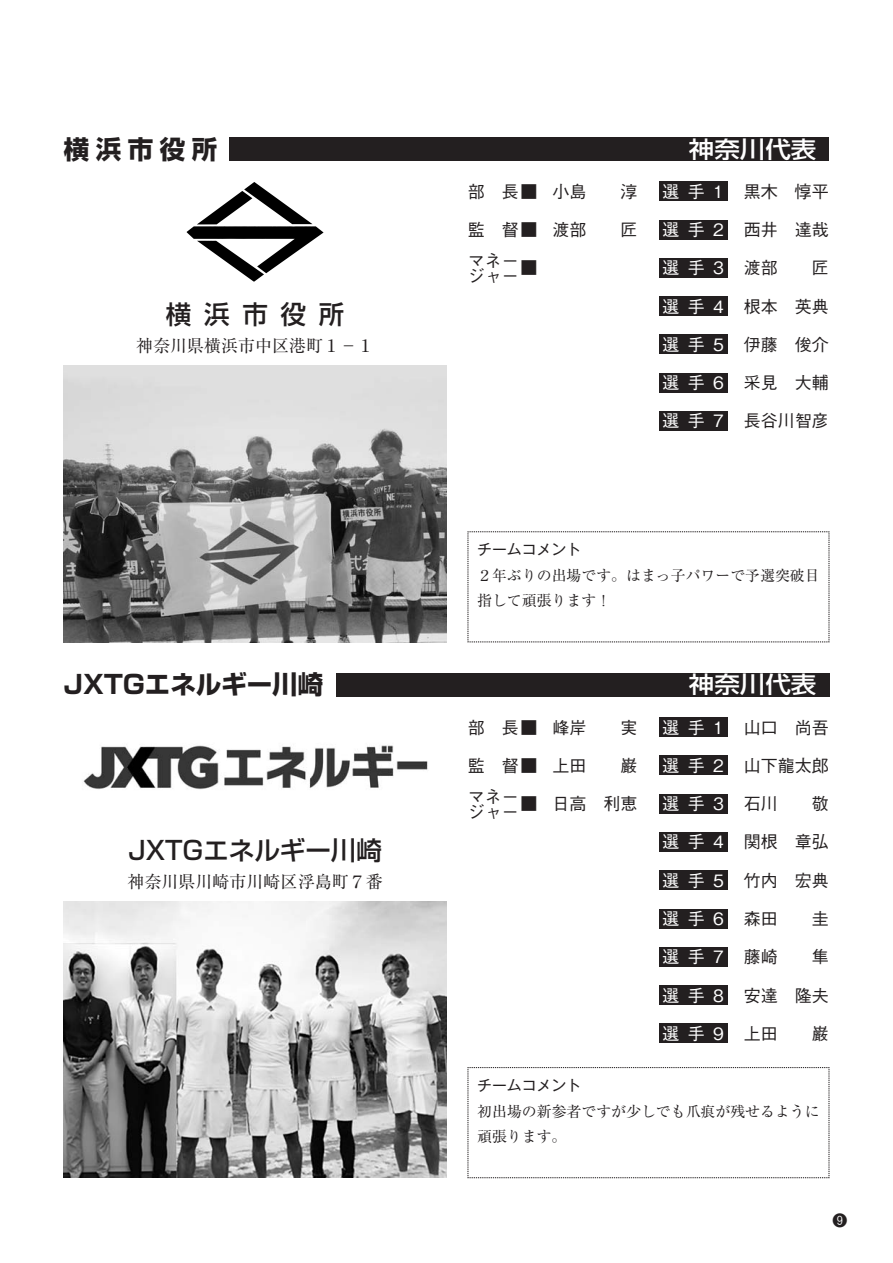
<style>
.page{position:relative;width:893px;height:1263px;background:#fff}
.page>*{position:absolute;margin:0;border:0;box-sizing:border-box;transform-origin:0 0}
.t1{font:25.5px "Shin Go Pr 6 N Bold Kana";letter-spacing:-.005em;color:#231f20}
.t2{font:25.5px "Shin Go Pr 6 N Medium Kana";color:#231f20}
.t3{font:25.5px "Shin Go Pr 6 N Medium Kanji";letter-spacing:.5em;color:#231f20}
.t4{font:25.5px "Shin Go Pr 6 N Bold Kanji";letter-spacing:.255em;color:#231f20}
.t5{font:22.95px "Shin Go Pr 6 N Medium Kanji";color:#fff;scale:1.11 1}
.t6{font:16.95px "Gothic BBB Pr 6 N Medium Kanji";color:#231f20}
.t7{font:16.95px "Gothic BBB Pr 6 N Medium Kanji";letter-spacing:.5em;color:#fff}
.t8{font:16.95px "Ryumin Pr 6 N Reg Kanji";color:#231f20}
.t9{font:16.95px/14.9px "Gothic BBB Pr 6 N Medium Kana";color:#231f20}
.t10{font:14.85px/25.7px "Ryumin Pr 6 N Reg Kana";color:#231f20}
.t11{font:14.85px "Gothic MB101 Pr 6 N Regular Kana";color:#231f20}
.t12{font:14.85px "Gothic BBB Pr 6 N Medium Alpha Num";color:#231f20}
.s1{font-family:"Ryumin Pr 6 N Reg Alphabetic"}
.s2{font-family:"Gothic BBB Pr 6 N Medium Proportional"}
.s3{font-family:"Ryumin Pr 6 N Reg Kanji"}
.s4{font-family:"Shin Go Pr 6 N Bold Proportional"}
.s5{font-family:"Shin Go Pr 6 N Bold Kanji"}
.s6{font-family:"Shin Go Pr 6 N Medium Proportional"}
.s7{font-family:"Shin Go Pr 6 N Medium Kanji"}
</style>
<div class="page">
<div style="left:336px;top:673px;width:493px;height:23px;background:#231f20"></div>
<img style="left:83px;top:745px;width:345px;height:45px">
<img style="left:64px;top:901px;width:382px;height:277px">
<div style="left:659px;top:909px;width:68px;height:19px;background:#231f20"></div>
<div style="left:659px;top:947px;width:68px;height:19px;background:#231f20"></div>
<div style="left:659px;top:985px;width:68px;height:20px;background:#231f20"></div>
<div style="left:659px;top:1024px;width:68px;height:19px;background:#231f20"></div>
<div style="left:659px;top:832px;width:68px;height:19px;background:#231f20"></div>
<div style="left:659px;top:794px;width:68px;height:19px;background:#231f20"></div>
<div style="left:659px;top:756px;width:68px;height:19px;background:#231f20"></div>
<div style="left:659px;top:718px;width:68px;height:19px;background:#231f20"></div>
<div style="left:659px;top:871px;width:68px;height:19px;background:#231f20"></div>
<svg style="left:187px;top:182px;width:137px;height:100px"></svg>
<img style="left:64px;top:366px;width:382px;height:276px">
<div style="left:230px;top:137px;width:599px;height:24px;background:#231f20"></div>
<div style="left:659px;top:373px;width:68px;height:19px;background:#231f20"></div>
<div style="left:659px;top:411px;width:68px;height:20px;background:#231f20"></div>
<div style="left:659px;top:297px;width:68px;height:19px;background:#231f20"></div>
<div style="left:659px;top:258px;width:68px;height:19px;background:#231f20"></div>
<div style="left:659px;top:220px;width:68px;height:19px;background:#231f20"></div>
<div style="left:659px;top:182px;width:68px;height:19px;background:#231f20"></div>
<div style="left:659px;top:335px;width:68px;height:19px;background:#231f20"></div>
<svg style="left:468px;top:1067px;width:362px;height:111px"></svg>
<svg style="left:468px;top:531px;width:362px;height:112px"></svg>
<h1 class="t4" style="left:64px;top:136px;width:155px">横浜市役所</h1>
<h2 class="t5" style="left:689px;top:137px;width:116px">神奈川代表</h2>
<h1 class="t3" style="left:166px;top:302px;width:180px">横浜市役所</h1>
<p class="t8" style="left:136px;top:337px;width:240px">神奈川県横浜市中区港町<span class="s1">１</span>−<span class="s1">１</span></p>
<p class="t6" style="left:468px;top:184px;width:71px">部 長■</p>
<p class="t6" style="left:468px;top:222px;width:71px">監 督■</p>
<p class="t9" style="left:468px;top:253px;width:71px">マネージャー■</p>
<p class="t6" style="left:552px;top:184px;width:36px">小島</p>
<p class="t6" style="left:620px;top:184px;width:19px">淳</p>
<p class="t6" style="left:552px;top:222px;width:36px">渡部</p>
<p class="t6" style="left:620px;top:222px;width:19px">匠</p>
<p class="t7" style="left:662px;top:184px;width:63px">選手<span class="s2">1</span></p>
<p class="t7" style="left:662px;top:222px;width:63px">選手<span class="s2">2</span></p>
<p class="t7" style="left:662px;top:260px;width:63px">選手<span class="s2">3</span></p>
<p class="t7" style="left:662px;top:299px;width:63px">選手<span class="s2">4</span></p>
<p class="t7" style="left:662px;top:337px;width:63px">選手<span class="s2">5</span></p>
<p class="t7" style="left:662px;top:375px;width:63px">選手<span class="s2">6</span></p>
<p class="t7" style="left:662px;top:413px;width:63px">選手<span class="s2">7</span></p>
<p class="t6" style="left:744px;top:184px;width:87px">黒木 惇平</p>
<p class="t6" style="left:744px;top:222px;width:87px">西井 達哉</p>
<p class="t6" style="left:744px;top:260px;width:36px">渡部</p>
<p class="t6" style="left:812px;top:260px;width:19px">匠</p>
<p class="t6" style="left:744px;top:299px;width:87px">根本 英典</p>
<p class="t6" style="left:744px;top:337px;width:87px">伊藤 俊介</p>
<p class="t6" style="left:744px;top:375px;width:87px">采見 大輔</p>
<p class="t6" style="left:744px;top:413px;width:87px">長谷川智彦</p>
<p class="t11" style="left:477px;top:542px;width:106px">チームコメント</p>
<p class="t10" style="left:477px;top:562px;width:344px"><span class="s1">２</span><span class="s3">年</span>ぶりの<span class="s3">出場</span>です はまっ<span class="s3">子</span>パワーで<span class="s3">予選突破目指</span>して<span class="s3">頑張</span>ります</p>
<h1 class="t1" style="left:64px;top:672px;width:261px"><span class="s4">JXTG</span>エネルギー<span class="s5">川崎</span></h1>
<h2 class="t5" style="left:689px;top:673px;width:116px">神奈川代表</h2>
<p class="t6" style="left:552px;top:720px;width:36px">峰岸</p>
<p class="t6" style="left:620px;top:720px;width:19px">実</p>
<p class="t6" style="left:552px;top:758px;width:36px">上田</p>
<p class="t6" style="left:620px;top:758px;width:19px">巌</p>
<p class="t6" style="left:552px;top:796px;width:87px">日高 利恵</p>
<h1 class="t2" style="left:128px;top:838px;width:255px"><span class="s6">JXTG</span>エネルギー<span class="s7">川崎</span></h1>
<p class="t8" style="left:128px;top:873px;width:257px">神奈川県川崎市川崎区浮島町<span class="s1">７</span>番</p>
<p class="t7" style="left:662px;top:720px;width:63px">選手<span class="s2">1</span></p>
<p class="t6" style="left:468px;top:720px;width:71px">部 長■</p>
<p class="t6" style="left:744px;top:720px;width:87px">山口 尚吾</p>
<p class="t6" style="left:744px;top:758px;width:87px">山下龍太郎</p>
<p class="t6" style="left:744px;top:796px;width:36px">石川</p>
<p class="t6" style="left:812px;top:796px;width:19px">敬</p>
<p class="t6" style="left:744px;top:834px;width:87px">関根 章弘</p>
<p class="t6" style="left:744px;top:873px;width:87px">竹内 宏典</p>
<p class="t6" style="left:744px;top:911px;width:36px">森田</p>
<p class="t6" style="left:812px;top:911px;width:19px">圭</p>
<p class="t6" style="left:744px;top:949px;width:36px">藤崎</p>
<p class="t6" style="left:812px;top:949px;width:19px">隼</p>
<p class="t6" style="left:744px;top:987px;width:87px">安達 隆夫</p>
<p class="t6" style="left:744px;top:1026px;width:36px">上田</p>
<p class="t6" style="left:812px;top:1026px;width:19px">巌</p>
<p class="t7" style="left:662px;top:758px;width:63px">選手<span class="s2">2</span></p>
<p class="t6" style="left:468px;top:758px;width:71px">監 督■</p>
<p class="t9" style="left:468px;top:789px;width:71px">マネージャー■</p>
<p class="t7" style="left:662px;top:796px;width:63px">選手<span class="s2">3</span></p>
<p class="t7" style="left:662px;top:834px;width:63px">選手<span class="s2">4</span></p>
<p class="t7" style="left:662px;top:873px;width:63px">選手<span class="s2">5</span></p>
<p class="t7" style="left:662px;top:911px;width:63px">選手<span class="s2">6</span></p>
<p class="t7" style="left:662px;top:949px;width:63px">選手<span class="s2">7</span></p>
<p class="t7" style="left:662px;top:987px;width:63px">選手<span class="s2">8</span></p>
<p class="t7" style="left:662px;top:1026px;width:63px">選手<span class="s2">9</span></p>
<p class="t11" style="left:477px;top:1078px;width:106px">チームコメント</p>
<p class="t10" style="left:477px;top:1098px;width:344px"><span class="s3">初出場</span>の<span class="s3">新参者</span>ですが<span class="s3">少</span>しでも<span class="s3">爪痕</span>が<span class="s3">残</span>せるように<span class="s3">頑張</span>ります</p>
<p class="t12" style="left:832px;top:1213px;width:16px">❾</p>
</div>
